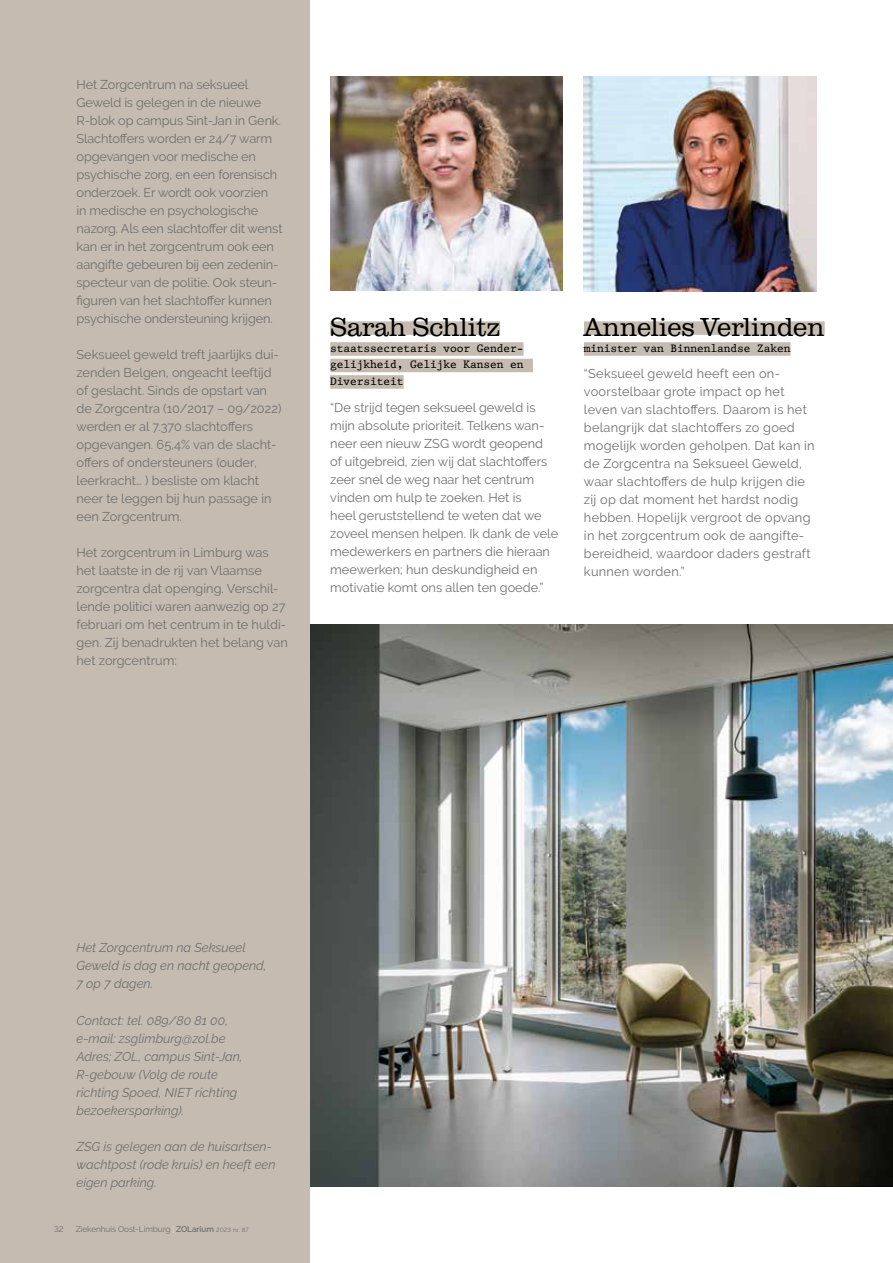
<style>
.page{position:relative;width:893px;height:1263px;background:#fff}
.page>*{position:absolute;margin:0;border:0;box-sizing:border-box;transform-origin:0 0}
.t1{font:300 27px "Clarendon URW";letter-spacing:-.01em;color:#000}
.t2{font:12.75px/18px "Raleway";color:#706f6f}
.t3{font:12.75px/18px "Raleway";letter-spacing:.02em;color:#706f6f}
.t4{font:italic 12.75px/18px "Raleway";color:#706f6f}
.t5{font:11.25px/16.5px "King";letter-spacing:-.01em;color:#000;text-align:justify}
.t6{font:8.25px "Raleway";letter-spacing:-.01em;color:#706f6f}
.s1{color:#e5e58d}
.s2{font-weight:600}
.s3{font-size:6px}
</style>
<div class="page">
<img style="left:309px;top:624px;width:584px;height:562px">
<div style="left:0;top:0;width:309px;height:1263px;background:#c5bbb0"></div>
<div style="left:330px;top:321px;width:170px;height:14px;background:#c5bbb0"></div>
<div style="left:584px;top:321px;width:241px;height:14px;background:#c5bbb0"></div>
<div style="left:330px;top:342px;width:193px;height:14px;background:#c5bbb0"></div>
<div style="left:330px;top:359px;width:203px;height:13px;background:#c5bbb0"></div>
<div style="left:330px;top:375px;width:74px;height:14px;background:#c5bbb0"></div>
<div style="left:584px;top:342px;width:207px;height:14px;background:#c5bbb0"></div>
<img style="left:330px;top:77px;width:233px;height:213px">
<img style="left:584px;top:77px;width:232px;height:215px">
<p class="t2" style="left:77px;top:75px;width:208px">Het Zorgcentrum na seksueel Geweld is gelegen in de nieuwe R-blok op campus Sint-Jan in Genk.<br>Slachtoffers worden er 24/7 warm opgevangen voor medische en psychische zorg, en een forensisch onderzoek. Er wordt ook voorzien<br>in medische en psychologische nazorg. Als een slachtoffer dit wenst kan er in het zorgcentrum ook een aangifte gebeuren bij een zedenin&shy;specteur van de politie. Ook steun&shy;figuren van het slachtoffer kunnen psychische ondersteuning krijgen.</p>
<p class="t2" style="left:77px;top:345px;width:206px">Seksueel geweld treft jaarlijks dui&shy;zenden Belgen, ongeacht leeftijd of geslacht. Sinds de opstart van de Zorgcentra (10/2017 – 09/2022) werden er al 7.370 slachtoffers opgevangen. 65,4% van de slacht&shy;offers of ondersteuners (ouder, leerkracht… ) besliste om klacht neer te leggen bij hun passage in een Zorgcentrum.</p>
<p class="t2" style="left:77px;top:543px;width:213px">Het zorgcentrum in Limburg was het laatste in de rij van Vlaamse zorgcentra dat openging. Verschil&shy;lende politici waren aanwezig op 27 februari om het centrum in te huldi&shy;gen. Zij benadrukten het belang van het zorgcentrum:</p>
<h1 class="t1" style="left:330px;top:308px;width:171px">Sarah Schlitz</h1>
<h1 class="t1" style="left:584px;top:308px;width:242px">Annelies Verlinden</h1>
<p class="t5" style="left:330px;top:340px;width:195px">staatssecretaris voor Gender&shy;gelijkheid, Gelijke Kansen en Diversiteit</p>
<p class="t5" style="left:584px;top:340px;width:208px">minister van Binnenlandse Zaken</p>
<p class="t2" style="left:330px;top:398px;width:229px">“De strijd tegen seksueel geweld is mijn absolute prioriteit. Telkens wan&shy;neer een nieuw ZSG wordt geopend<br>of uitgebreid, zien wij dat slachtoffers zeer snel de weg naar het centrum vinden om hulp te zoeken. Het is<br>heel geruststellend te weten dat we zoveel mensen helpen. Ik dank de vele medewerkers en partners die hieraan meewerken; hun deskundigheid en motivatie komt ons allen ten goede.”</p>
<p class="t3" style="left:584px;top:365px;width:232px">“Seksueel geweld heeft een on&shy;voorstelbaar grote impact op het leven van slachtoffers. Daarom is het belangrijk dat slachtoffers zo goed mogelijk worden geholpen. Dat kan in de Zorgcentra na Seksueel Geweld, waar slachtoffers de hulp krijgen die zij op dat moment het hardst nodig hebben. Hopelijk vergroot de opvang in het zorgcentrum ook de aangifte&shy;bereidheid, waardoor daders gestraft kunnen worden.”</p>
<p class="t4" style="left:77px;top:939px;width:192px">Het Zorgcentrum na Seksueel<br>Geweld is dag en nacht geopend,<br>7 op 7 dagen.</p>
<p class="t4" style="left:77px;top:1011px;width:168px">Contact: tel. 089/80 81 00, e-mail: zsglimburg@zol.be<br>Adres; ZOL, campus Sint-Jan,<br>R-gebouw (Volg de route richting Spoed, NIET richting bezoekersparking).</p>
<p class="t4" style="left:77px;top:1137px;width:201px">ZSG is gelegen aan de huisartsen&shy;wachtpost (rode kruis) en heeft een eigen parking.</p>
<p class="t6" style="left:54px;top:1224px;width:11px">32</p>
<p class="t6" style="left:76px;top:1224px;width:174px">Ziekenhuis Oost-Limburg <span class="s1">|</span> <span class="s2">ZOLarium</span> <span class="s3">2023 nr. 87</span></p>
</div>
